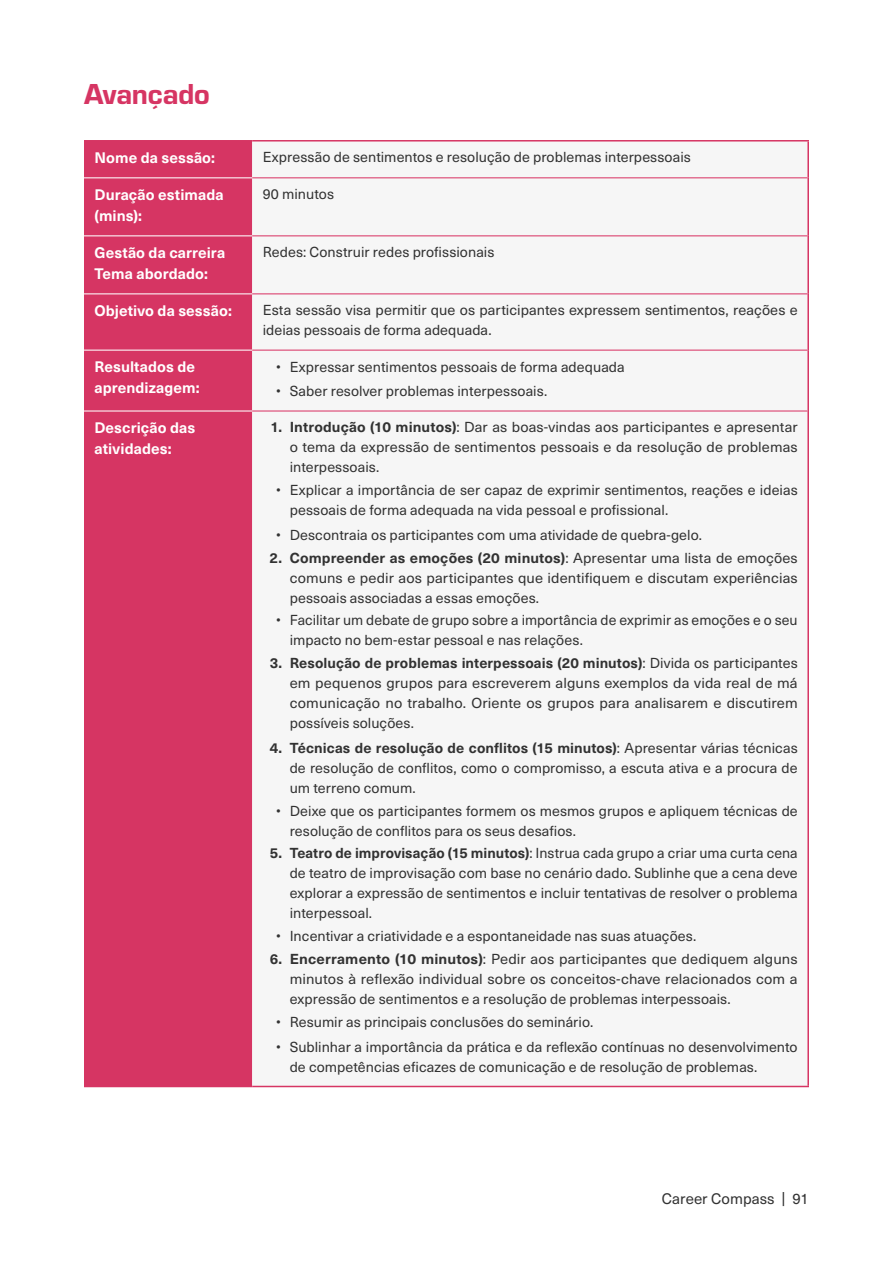
<style>
.page{position:relative;width:893px;height:1263px;background:#fff}
.page>*{position:absolute;margin:0;border:0;box-sizing:border-box;transform-origin:0 0}
.t1{font:30px "Eurostile Hea";letter-spacing:-.005em;color:#d63563}
.t2{font:700 15px/21px "Neue Haas Unica W1 G";letter-spacing:.005em;color:#fff}
.t3{font:15px "Neue Haas Unica W1 G";color:#323232}
.t4{font:14.25px/20px "Neue Haas Unica W1 G";letter-spacing:.005em;color:#323232;text-align:justify}
.s1{font-weight:700}
</style>
<div class="page">
<div style="left:84px;top:142px;width:168px;height:944px;background:#d63563"></div>
<hr style="left:84px;top:235px;width:168px;height:2px;background:#f3c2d0">
<hr style="left:84px;top:293px;width:168px;height:2px;background:#f3c2d0">
<hr style="left:84px;top:349px;width:168px;height:2px;background:#f3c2d0">
<hr style="left:84px;top:140px;width:168px;height:2px;background:#d63563">
<hr style="left:84px;top:177px;width:168px;height:2px;background:#f3c2d0">
<hr style="left:84px;top:410px;width:168px;height:2px;background:#f3c2d0">
<hr style="left:84px;top:1086px;width:168px;height:1px;background:#d63563">
<hr style="left:807px;top:142px;width:2px;height:36px;background:#d63563">
<hr style="left:252px;top:140px;width:557px;height:2px;background:#d63563">
<hr style="left:252px;top:177px;width:555px;height:2px;background:#e27192">
<hr style="left:807px;top:178px;width:2px;height:58px;background:#d63563">
<hr style="left:252px;top:235px;width:555px;height:2px;background:#e27192">
<hr style="left:807px;top:236px;width:2px;height:58px;background:#d63563">
<hr style="left:252px;top:293px;width:555px;height:2px;background:#e27192">
<hr style="left:807px;top:294px;width:2px;height:56px;background:#d63563">
<hr style="left:252px;top:349px;width:555px;height:2px;background:#e27192">
<hr style="left:807px;top:350px;width:2px;height:61px;background:#d63563">
<hr style="left:252px;top:410px;width:555px;height:2px;background:#e27192">
<hr style="left:807px;top:411px;width:2px;height:675px;background:#d63563">
<hr style="left:252px;top:1086px;width:557px;height:1px;background:#d63563">
<h1 class="t1" style="left:84px;top:73px;width:127px">Avançado</h1>
<p class="t2" style="left:95px;top:146px;width:122px">Nome da sessão:</p>
<p class="t4" style="left:263px;top:146px;width:430px">Expressão de sentimentos e resolução de problemas interpessoais</p>
<p class="t2" style="left:95px;top:183px;width:131px">Duração estimada (mins):</p>
<p class="t4" style="left:263px;top:183px;width:73px">90 minutos</p>
<p class="t2" style="left:95px;top:241px;width:132px">Gestão da carreira<br>Tema abordado:</p>
<p class="t4" style="left:263px;top:241px;width:233px">Redes: Construir redes profissionais</p>
<p class="t2" style="left:95px;top:299px;width:139px">Objetivo da sessão:</p>
<p class="t4" style="left:263px;top:299px;width:536px">Esta sessão visa permitir que os participantes expressem sentimentos, reações e ideias pessoais de forma adequada.</p>
<p class="t2" style="left:95px;top:355px;width:107px">Resultados de aprendizagem:</p>
<p class="t4" style="left:276px;top:356px;width:350px">• Expressar sentimentos pessoais de forma adequada</p>
<p class="t4" style="left:276px;top:380px;width:272px">• Saber resolver problemas interpessoais.</p>
<p class="t2" style="left:95px;top:416px;width:102px">Descrição das atividades:</p>
<p class="t4" style="left:290px;top:417px;width:509px;text-indent:-19px"><span class="s1">1. Introdução (10 minutos)</span>: Dar as boas-vindas aos participantes e apresentar o tema da expressão de sentimentos pessoais e da resolução de problemas interpessoais.</p>
<p class="t4" style="left:290px;top:479px;width:510px;text-indent:-13px">• Explicar a importância de ser capaz de exprimir sentimentos, reações e ideias pessoais de forma adequada na vida pessoal e profissional.</p>
<p class="t4" style="left:276px;top:524px;width:427px">• Descontraia os participantes com uma atividade de quebra-gelo.</p>
<p class="t4" style="left:290px;top:547px;width:510px;text-indent:-20px"><span class="s1">2. Compreender as emoções (20 minutos)</span>: Apresentar uma lista de emoções comuns e pedir aos participantes que identifiquem e discutam experiências pessoais associadas a essas emoções.</p>
<p class="t4" style="left:290px;top:610px;width:509px;text-indent:-13px">• Facilitar um debate de grupo sobre a importância de exprimir as emoções e o seu impacto no bem-estar pessoal e nas relações.</p>
<p class="t4" style="left:290px;top:653px;width:510px;text-indent:-20px"><span class="s1">3. Resolução de problemas interpessoais (20 minutos)</span>: Divida os participantes em pequenos grupos para escreverem alguns exemplos da vida real de má comunicação no trabalho. Oriente os grupos para analisarem e discutirem possíveis soluções.</p>
<p class="t4" style="left:290px;top:737px;width:509px;text-indent:-20px"><span class="s1">4. Técnicas de resolução de conflitos (15 minutos)</span>: Apresentar várias técnicas de resolução de conflitos, como o compromisso, a escuta ativa e a procura de um terreno comum.</p>
<p class="t4" style="left:290px;top:800px;width:509px;text-indent:-13px">• Deixe que os participantes formem os mesmos grupos e apliquem técnicas de resolução de conflitos para os seus desafios.</p>
<p class="t4" style="left:290px;top:843px;width:510px;text-indent:-20px"><span class="s1">5. Teatro de improvisação (15 minutos)</span>: Instrua cada grupo a criar uma curta cena de teatro de improvisação com base no cenário dado. Sublinhe que a cena deve explorar a expressão de sentimentos e incluir tentativas de resolver o problema interpessoal.</p>
<p class="t4" style="left:276px;top:925px;width:422px">• Incentivar a criatividade e a espontaneidade nas suas atuações.</p>
<p class="t4" style="left:290px;top:948px;width:509px;text-indent:-20px"><span class="s1">6. Encerramento (10 minutos)</span>: Pedir aos participantes que dediquem alguns minutos à reflexão individual sobre os conceitos-chave relacionados com a expressão de sentimentos e a resolução de problemas interpessoais.</p>
<p class="t4" style="left:276px;top:1011px;width:319px">• Resumir as principais conclusões do seminário.</p>
<p class="t4" style="left:290px;top:1036px;width:509px;text-indent:-13px">• Sublinhar a importância da prática e da reflexão contínuas no desenvolvimento de competências eficazes de comunicação e de resolução de problemas.</p>
<p class="t3" style="left:662px;top:1187px;width:149px">Career Compass | 91</p>
</div>
